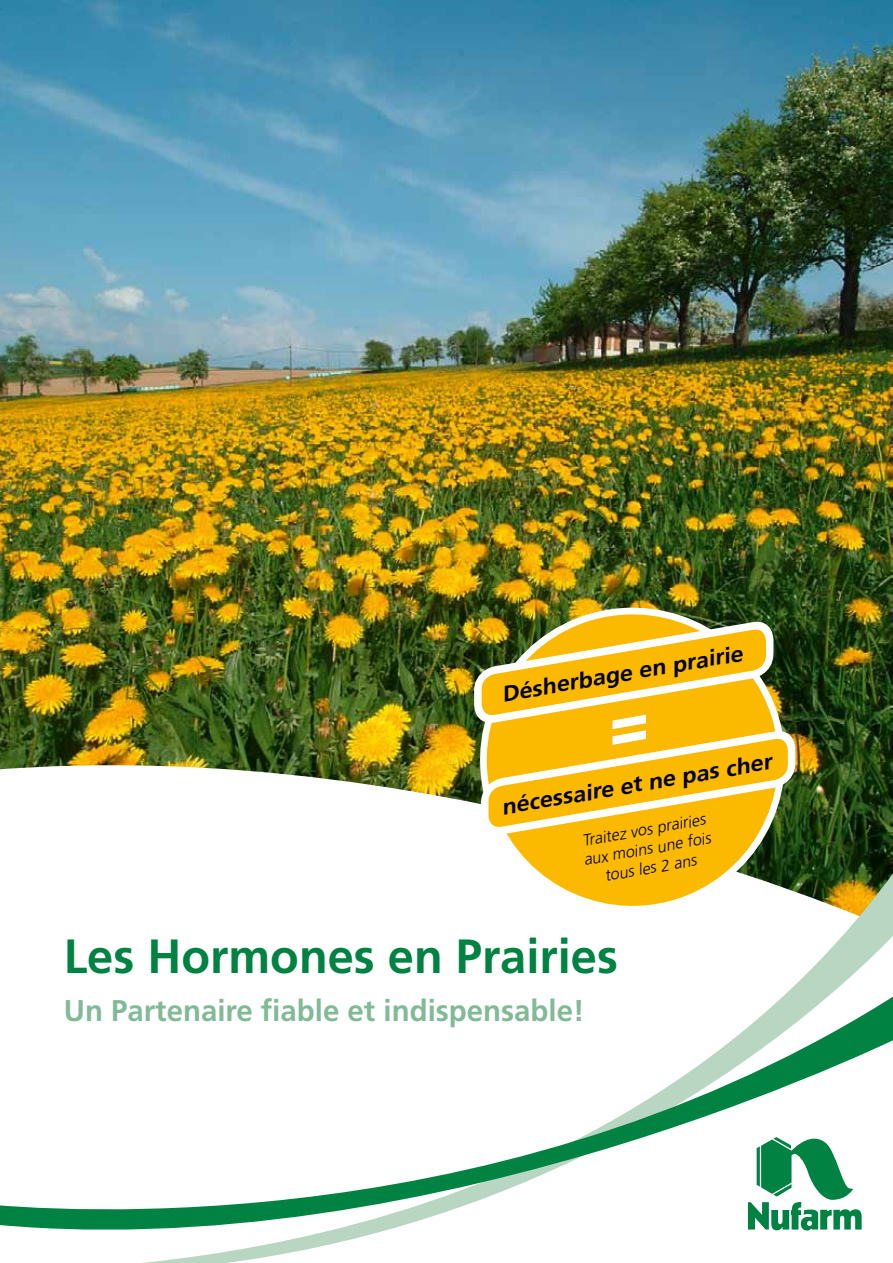
<style>
.page{position:relative;width:893px;height:1263px;background:#fff}
.page>*{position:absolute;margin:0;border:0;box-sizing:border-box;transform-origin:0 0}
.t1{font:700 48px "Frutiger";color:#008243}
.t2{font:700 30px "Frutiger";color:#82ba98}
.t3{font:italic 700 22.2px "Frutiger";color:#000;scale:1.06 1}
.t4{font:italic 300 16.05px/19.4px "Frutiger";color:#000;text-align:center}
</style>
<div class="page">
<img style="left:0;top:0;width:893px;height:731px">
<img style="left:0;top:731px;width:893px;height:107px">
<svg style="left:794px;top:838px;width:99px;height:140px"></svg>
<svg style="left:0;top:978px;width:893px;height:285px"></svg>
<svg style="left:748px;top:1134px;width:126px;height:96px"></svg>
<svg style="left:471px;top:599px;width:323px;height:307px"></svg>
<svg style="left:470px;top:614px;width:329px;height:228px"></svg>
<h3 class="t3" style="left:499px;top:682px;width:232px;rotate:-10deg">Désherbage en prairie</h3>
<h3 class="t3" style="left:499px;top:795px;width:260px;rotate:-10deg">nécessaire et ne pas cher</h3>
<p class="t4" style="left:579px;top:831px;width:130px;rotate:-10deg">Traitez vos prairies aux moins une fois tous les 2 ans</p>
<h1 class="t1" style="left:64px;top:928px;width:556px">Les Hormones en Prairies</h1>
<h2 class="t2" style="left:64px;top:993px;width:522px">Un Partenaire fiable et indispensable!</h2>
</div>
